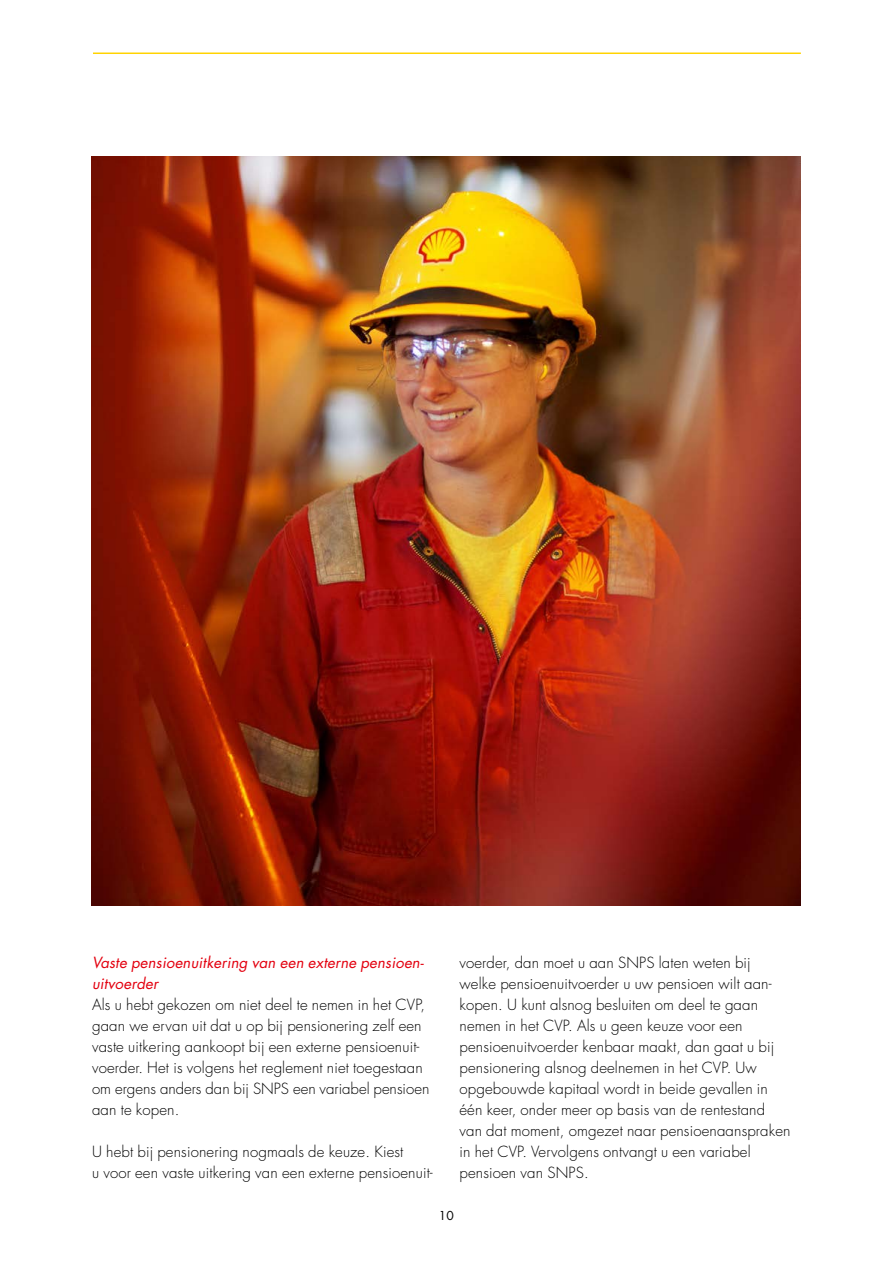
<style>
.page{position:relative;width:893px;height:1263px;background:#fff}
.page>*{position:absolute;margin:0;border:0;box-sizing:border-box;transform-origin:0 0}
.Platte_tekst{font:300 15px/21px "Futura Std";letter-spacing:.01em;color:#000}
.medium_rood_cursi{font:italic 15px/21px "Futura Std";letter-spacing:.01em;color:#e3000f}
.t1{font:12px "Futura Std";color:#000}
</style>
<div class="page">
<hr style="left:93px;top:53px;width:708px;height:1px;background:#ffd300">
<img style="left:92px;top:157px;width:709px;height:748px">
<p class="medium_rood_cursi" style="left:92px;top:952px;width:333px">Vaste pensioenuitkering van een externe pensioen&shy;uitvoerder</p>
<p class="Platte_tekst" style="left:92px;top:995px;width:339px">Als u hebt gekozen om niet deel te nemen in het CVP, gaan we ervan uit dat u op bij pensionering zelf een vaste uitkering aankoopt bij een externe pensioenuit&shy;voerder. Het is volgens het reglement niet toegestaan om ergens anders dan bij SNPS een variabel pensioen aan te kopen.</p>
<p class="Platte_tekst" style="left:92px;top:1142px;width:342px">U hebt bij pensionering nogmaals de keuze. Kiest<br>u voor een vaste uitkering van een externe pensioenuit-</p>
<p class="Platte_tekst" style="left:459px;top:953px;width:333px">voerder, dan moet u aan SNPS laten weten bij welke pensioenuitvoerder u uw pensioen wilt aan&shy;kopen. U kunt alsnog besluiten om deel te gaan nemen in het CVP. Als u geen keuze voor een pensioenuitvoerder kenbaar maakt, dan gaat u bij pensionering alsnog deelnemen in het CVP. Uw opgebouwde kapitaal wordt in beide gevallen in één keer, onder meer op basis van de rentestand van dat moment, omgezet naar pensioenaanspraken in het CVP. Vervolgens ontvangt u een variabel pensioen van SNPS.</p>
<p class="t1" style="left:439px;top:1208px;width:16px">10</p>
</div>
